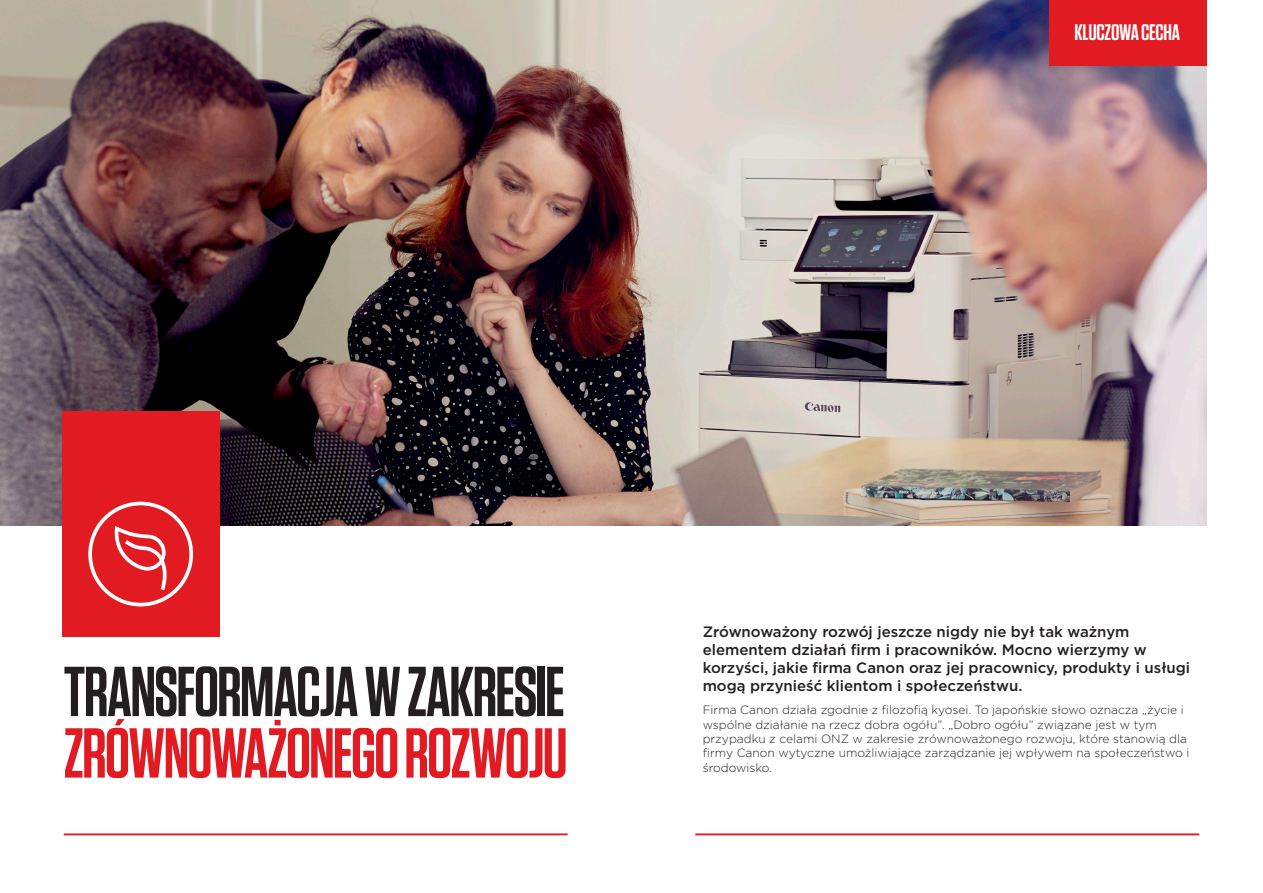
<style>
.page{position:relative;width:1263px;height:893px;background:#fff}
.page>*{position:absolute;margin:0;border:0;box-sizing:border-box;transform-origin:0 0}
.Subheading_BLACK{font:600 70.5px/61.5px "Tungsten";letter-spacing:-.03em;color:#231f20;scale:.95 1}
.Subheading_BLACK-2{font:600 22.5px "Tungsten";letter-spacing:-.015em;color:#fff}
.Body{font:500 15px/18px "Gotham";color:#231f20}
.Body-2{font:300 12px/14.4px "Gotham";color:#231f20}
.s1{color:#e21a21}
</style>
<div class="page">
<hr style="left:695px;top:833px;width:504px;height:2px;background:#e21a21">
<hr style="left:64px;top:833px;width:504px;height:2px;background:#e21a21">
<img style="left:0;top:0;width:1206px;height:525px">
<div style="left:62px;top:412px;width:157px;height:225px;background:#e21a21"></div>
<div style="left:1049px;top:0;width:157px;height:65px;background:#e21a21"></div>
<svg style="left:88px;top:502px;width:105px;height:104px"></svg>
<p class="Subheading_BLACK-2" style="left:1074px;top:20px;width:107px">KLUCZOWA CECHA</p>
<p class="Subheading_BLACK" style="left:64px;top:662px;width:532px">TRANSFORMACJA W ZAKRESIE<br><span class="s1">ZRÓWNOWAŻONEGO ROZWOJU</span></p>
<p class="Body" style="left:703px;top:623px;width:489px">Zrównoważony rozwój jeszcze nigdy nie był tak ważnym elementem działań firm i pracowników. Mocno wierzymy w korzyści, jakie firma Canon oraz jej pracownicy, produkty i usługi mogą przynieść klientom i społeczeństwu.</p>
<p class="Body-2" style="left:703px;top:702px;width:488px">Firma Canon działa zgodnie z filozofią kyosei. To japońskie słowo oznacza „życie i wspólne działanie na rzecz dobra ogółu”. „Dobro ogółu” związane jest w tym przypadku z celami ONZ w zakresie zrównoważonego rozwoju, które stanowią dla firmy Canon wytyczne umożliwiające zarządzanie jej wpływem na społeczeństwo i środowisko.</p>
</div>
